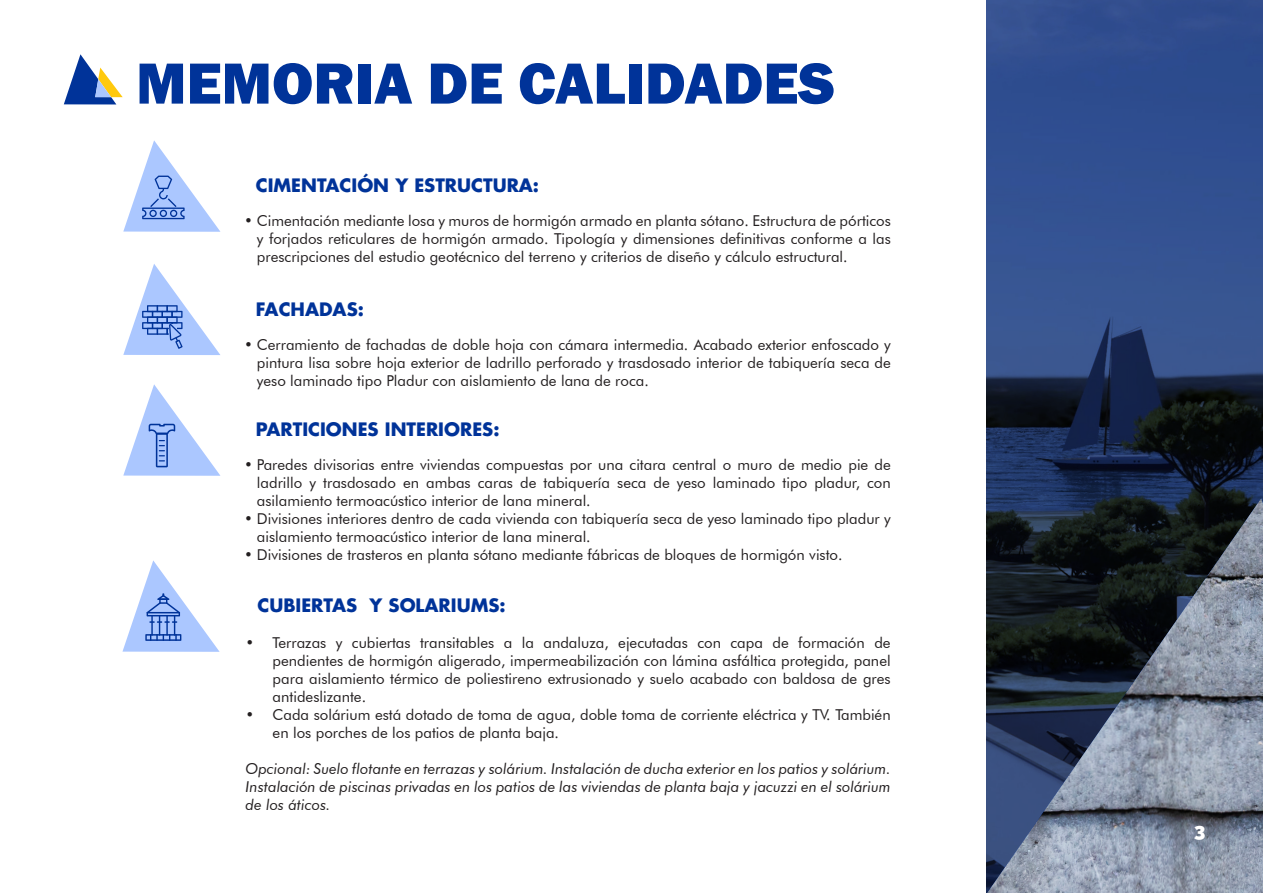
<style>
.page{position:relative;width:1263px;height:893px;background:#fff}
.page>*{position:absolute;margin:0;border:0;box-sizing:border-box;transform-origin:0 0}
.titulos{font:800 60px "Franklin Gothic";color:#039}
.t1{font:900 19.5px "Raleway";color:#fff}
.t2{font:700 18px "Futura Std";color:#039}
.t3{font:15px/18px "Futura BT";color:#231f20;text-align:justify}
.t4{font:italic 15px/18px "Futura BT";color:#231f20}
</style>
<div class="page">
<img style="left:986px;top:0;width:277px;height:893px">
<img style="left:987px;top:498px;width:276px;height:395px">
<svg style="left:123px;top:140px;width:97px;height:92px"></svg>
<svg style="left:123px;top:264px;width:97px;height:91px"></svg>
<svg style="left:123px;top:384px;width:97px;height:92px"></svg>
<svg style="left:64px;top:54px;width:59px;height:50px"></svg>
<svg style="left:122px;top:560px;width:98px;height:92px"></svg>
<p class="titulos" style="left:136px;top:45px;width:700px">MEMORIA DE CALIDADES</p>
<p class="t2" style="left:256px;top:174px;width:285px">CIMENTACIÓN Y ESTRUCTURA:</p>
<p class="t3" style="left:257px;top:212px;width:635px;text-indent:-13px">• Cimentación mediante losa y muros de hormigón armado en planta sótano. Estructura de pórticos y forjados reticulares de hormigón armado. Tipología y dimensiones definitivas conforme a las prescripciones del estudio geotécnico del terreno y criterios de diseño y cálculo estructural.</p>
<p class="t2" style="left:256px;top:297px;width:110px">FACHADAS:</p>
<p class="t3" style="left:257px;top:335px;width:635px;text-indent:-13px">• Cerramiento de fachadas de doble hoja con cámara intermedia. Acabado exterior enfoscado y pintura lisa sobre hoja exterior de ladrillo perforado y trasdosado interior de tabiquería seca de yeso laminado tipo Pladur con aislamiento de lana de roca.</p>
<p class="t2" style="left:256px;top:418px;width:245px">PARTICIONES INTERIORES:</p>
<p class="t3" style="left:257px;top:456px;width:635px;text-indent:-13px">• Paredes divisorias entre viviendas compuestas por una citara central o muro de medio pie de ladrillo y trasdosado en ambas caras de tabiquería seca de yeso laminado tipo pladur, con asilamiento termoacústico interior de lana mineral.</p>
<p class="t3" style="left:257px;top:510px;width:635px;text-indent:-13px">• Divisiones interiores dentro de cada vivienda con tabiquería seca de yeso laminado tipo pladur y aislamiento termoacústico interior de lana mineral.</p>
<p class="t3" style="left:244px;top:546px;width:600px">• Divisiones de trasteros en planta sótano mediante fábricas de bloques de hormigón visto.</p>
<p class="t2" style="left:257px;top:594px;width:250px">CUBIERTAS Y SOLARIUMS:</p>
<p class="t3" style="left:273px;top:634px;width:619px;text-indent:-27px">• Terrazas y cubiertas transitables a la andaluza, ejecutadas con capa de formación de pendientes de hormigón aligerado, impermeabilización con lámina asfáltica protegida, panel para aislamiento térmico de poliestireno extrusionado y suelo acabado con baldosa de gres antideslizante.</p>
<p class="t3" style="left:273px;top:706px;width:619px;text-indent:-27px">• Cada solárium está dotado de toma de agua, doble toma de corriente eléctrica y TV. También en los porches de los patios de planta baja.</p>
<p class="t4" style="left:246px;top:760px;width:646px">Opcional: Suelo flotante en terrazas y solárium. Instalación de ducha exterior en los patios y solárium.</p>
<p class="t4" style="left:246px;top:778px;width:646px">Instalación de piscinas privadas en los patios de las viviendas de planta baja y jacuzzi en el solárium de los áticos.</p>
<p class="t1" style="left:1194px;top:819px;width:13px">3</p>
</div>
